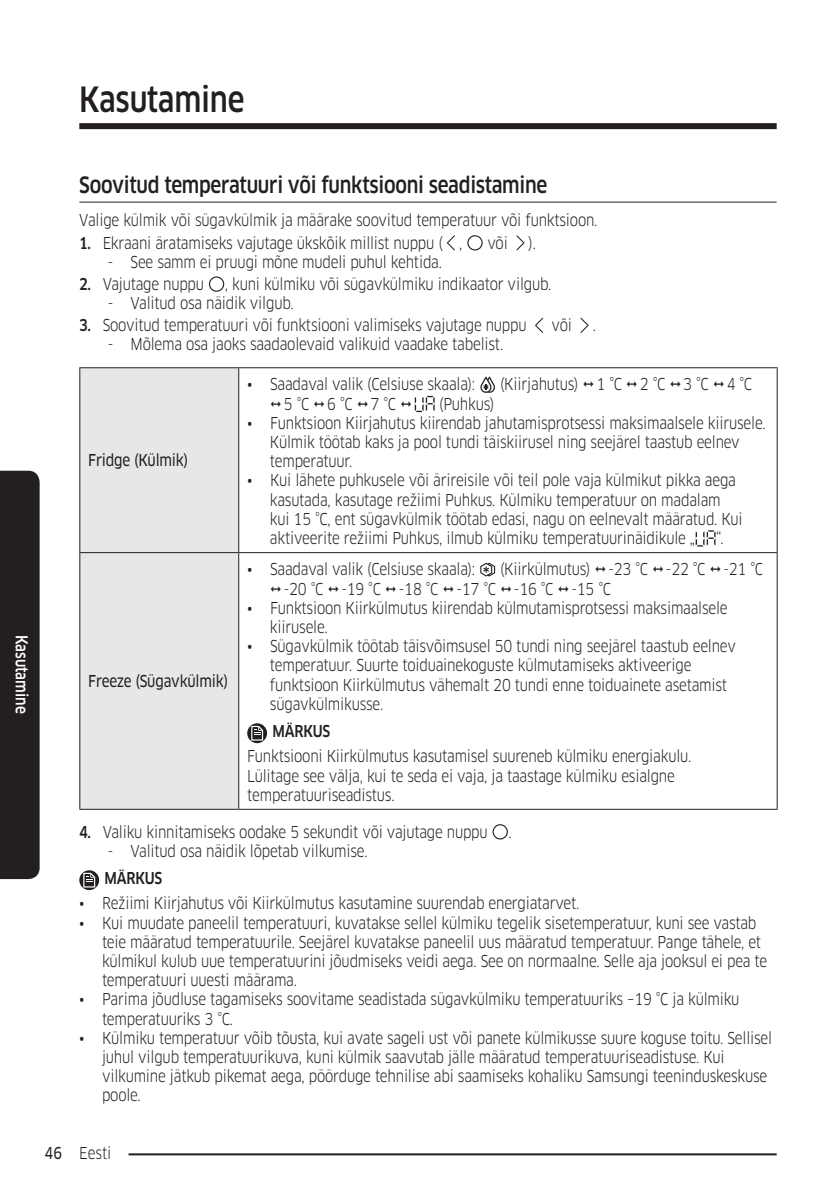
<style>
.page{position:relative;width:839px;height:1191px;background:#fff}
.page>*{position:absolute;margin:0;border:0;box-sizing:border-box;transform-origin:0 0}
.t1{font:500 34px "Samsung Clan Pro";letter-spacing:-.01em;color:#231f20;scale:.85 1}
.t2{font:500 22px "Samsung Clan Pro";letter-spacing:-.015em;color:#231f20;scale:.85 1}
.t3{font:16px/19.2px "Samsung Clan Pro";letter-spacing:-.015em;color:#231f20;scale:.85 1}
.t4{font:16px "Samsung Clan Pro News";letter-spacing:-.015em;color:#231f20;scale:.85 1}
.DL_DT_Icon{font:500 16px "Samsung Clan Pro";letter-spacing:-.015em;color:#231f20;scale:.85 1}
.Sidebar{font:500 16px "Samsung Clan Pro";color:#fff;scale:.85 1}
.s1{font-weight:500}
.s2{font-family:"Samsung Clan Pro News"}
</style>
<div class="page">
<div style="left:79px;top:123px;width:698px;height:6px;background:#231f20"></div>
<hr style="left:79px;top:1153px;width:698px;height:2px;background:#231f20">
<div style="left:62px;top:1142px;width:67px;height:20px;background:#fff"></div>
<div style="left:0;top:471px;width:40px;height:408px;background:#231f20"></div>
<hr style="left:79px;top:202px;width:698px;height:1px;background:#231f20">
<svg style="left:447px;top:235px;width:8px;height:15px"></svg>
<svg style="left:467px;top:235px;width:16px;height:15px"></svg>
<svg style="left:516px;top:235px;width:8px;height:15px"></svg>
<svg style="left:208px;top:276px;width:17px;height:16px"></svg>
<svg style="left:535px;top:318px;width:8px;height:15px"></svg>
<svg style="left:580px;top:318px;width:9px;height:15px"></svg>
<div style="left:80px;top:368px;width:158px;height:440px;background:#e6e7e9"></div>
<hr style="left:79px;top:367px;width:160px;height:1px;background:#231f20">
<hr style="left:79px;top:368px;width:1px;height:184px;background:#231f20">
<hr style="left:239px;top:367px;width:539px;height:1px;background:#231f20">
<hr style="left:238px;top:368px;width:1px;height:184px;background:#231f20">
<hr style="left:777px;top:368px;width:1px;height:184px;background:#231f20">
<hr style="left:79px;top:552px;width:160px;height:1px;background:#231f20">
<hr style="left:79px;top:553px;width:1px;height:255px;background:#231f20">
<hr style="left:239px;top:552px;width:539px;height:1px;background:#231f20">
<hr style="left:238px;top:553px;width:1px;height:255px;background:#231f20">
<hr style="left:777px;top:553px;width:1px;height:255px;background:#231f20">
<hr style="left:79px;top:808px;width:160px;height:1px;background:#231f20">
<hr style="left:239px;top:808px;width:539px;height:1px;background:#231f20">
<svg style="left:480px;top:377px;width:15px;height:16px"></svg>
<svg style="left:696px;top:530px;width:20px;height:16px"></svg>
<svg style="left:480px;top:563px;width:15px;height:13px"></svg>
<svg style="left:247px;top:723px;width:20px;height:20px"></svg>
<svg style="left:251px;top:726px;width:12px;height:14px"></svg>
<svg style="left:492px;top:824px;width:16px;height:15px"></svg>
<svg style="left:79px;top:870px;width:20px;height:20px"></svg>
<svg style="left:83px;top:872px;width:12px;height:15px"></svg>
<svg style="left:414px;top:396px;width:21px;height:16px"></svg>
<h1 class="t1" style="left:79px;top:79px;width:196px">Kasutamine</h1>
<p class="Sidebar" style="left:31px;top:634px;width:94px;rotate:90deg">Kasutamine</p>
<h2 class="t2" style="left:79px;top:172px;width:552px">Soovitud temperatuuri või funktsiooni seadistamine</h2>
<p class="t3" style="left:79px;top:211px;width:611px">Valige külmik või sügavkülmik ja määrake soovitud temperatuur või funktsioon.</p>
<p class="t3" style="left:79px;top:233px;width:452px"><span class="s1">1.</span> Ekraani äratamiseks vajutage ükskõik millist nuppu ( ,</p>
<p class="t3" style="left:487px;top:233px;width:26px">või</p>
<p class="t3" style="left:529px;top:233px;width:10px">).</p>
<p class="t3" style="left:108px;top:252px;width:395px">- See samm ei pruugi mõne mudeli puhul kehtida.</p>
<p class="t3" style="left:79px;top:274px;width:148px"><span class="s1">2.</span> Vajutage nuppu</p>
<p class="t3" style="left:225px;top:274px;width:386px">, kuni külmiku või sügavkülmiku indikaator vilgub.</p>
<p class="t3" style="left:108px;top:293px;width:220px">- Valitud osa näidik vilgub.</p>
<p class="t3" style="left:79px;top:315px;width:528px"><span class="s1">3.</span> Soovitud temperatuuri või funktsiooni valimiseks vajutage nuppu</p>
<p class="t3" style="left:552px;top:315px;width:26px">või</p>
<p class="t3" style="left:593px;top:315px;width:5px">.</p>
<p class="t3" style="left:108px;top:335px;width:467px">- Mõlema osa jaoks saadaolevaid valikuid vaadake tabelist.</p>
<p class="t4" style="left:88px;top:451px;width:119px">Fridge (Külmik)</p>
<p class="t3" style="left:247px;top:375px;width:270px">• Saadaval valik (Celsiuse skaala):</p>
<p class="t3" style="left:500px;top:375px;width:298px">(Kiirjahutus) 1 °C 2 °C 3 °C 4 °C</p>
<p class="t3" style="left:284px;top:394px;width:134px">5 °C 6 °C 7 °C</p>
<p class="t3" style="left:439px;top:394px;width:67px">(Puhkus)</p>
<p class="t3" style="left:270px;top:413px;width:585px;text-indent:-23px">• Funktsioon Kiirjahutus kiirendab jahutamisprotsessi maksimaalsele kiirusele.<br>Külmik töötab kaks ja pool tundi täiskiirusel ning seejärel taastub eelnev temperatuur.</p>
<p class="t3" style="left:270px;top:471px;width:558px;text-indent:-23px">• Kui lähete puhkusele või ärireisile või teil pole vaja külmikut pikka aega kasutada, kasutage režiimi Puhkus. Külmiku temperatuur on madalam kui 15 °C, ent sügavkülmik töötab edasi, nagu on eelnevalt määratud. Kui aktiveerite režiimi Puhkus, ilmub külmiku temperatuurinäidikule „</p>
<p class="t3" style="left:716px;top:528px;width:11px">“.</p>
<p class="t3" style="left:284px;top:560px;width:565px;text-indent:216px">(Kiirkülmutus) -23 °C -22 °C -21 °C -20 °C -19 °C -18 °C -17 °C -16 °C -15 °C</p>
<p class="t3" style="left:270px;top:598px;width:540px;text-indent:-23px">• Funktsioon Kiirkülmutus kiirendab külmutamisprotsessi maksimaalsele kiirusele.</p>
<p class="t3" style="left:270px;top:636px;width:550px;text-indent:-23px">• Sügavkülmik töötab täisvõimsusel 50 tundi ning seejärel taastub eelnev temperatuur. Suurte toiduainekoguste külmutamiseks aktiveerige funktsioon Kiirkülmutus vähemalt 20 tundi enne toiduainete asetamist sügavkülmikusse.</p>
<p class="DL_DT_Icon" style="left:273px;top:722px;width:70px">MÄRKUS</p>
<p class="t3" style="left:247px;top:747px;width:524px">Funktsiooni Kiirkülmutus kasutamisel suureneb külmiku energiakulu.<br>Lülitage see välja, kui te seda ei vaja, ja taastage külmiku esialgne temperatuuriseadistus.</p>
<p class="t3" style="left:79px;top:822px;width:482px"><span class="s1">4.</span> Valiku kinnitamiseks oodake 5 sekundit või vajutage nuppu</p>
<p class="t3" style="left:509px;top:822px;width:5px">.</p>
<p class="t3" style="left:108px;top:841px;width:307px">- Valitud osa näidik lõpetab vilkumise.</p>
<p class="DL_DT_Icon" style="left:105px;top:869px;width:70px">MÄRKUS</p>
<p class="t3" style="left:79px;top:893px;width:590px">• Režiimi Kiirjahutus või Kiirkülmutus kasutamine suurendab energiatarvet.</p>
<p class="t3" style="left:102px;top:913px;width:784px;text-indent:-23px">• Kui muudate paneelil temperatuuri, kuvatakse sellel külmiku tegelik sisetemperatuur, kuni see vastab teie määratud temperatuurile. Seejärel kuvatakse paneelil uus määratud temperatuur. Pange tähele, et külmikul kulub uue temperatuurini jõudmiseks veidi aega. See on normaalne. Selle aja jooksul ei pea te temperatuuri uuesti määrama.</p>
<p class="t3" style="left:102px;top:989px;width:752px;text-indent:-23px">• Parima jõudluse tagamiseks soovitame seadistada sügavkülmiku temperatuuriks –19 °C ja külmiku temperatuuriks 3 °C.</p>
<p class="t3" style="left:102px;top:1028px;width:790px;text-indent:-23px">• Külmiku temperatuur võib tõusta, kui avate sageli ust või panete külmikusse suure koguse toitu. Sellisel juhul vilgub temperatuurikuva, kuni külmik saavutab jälle määratud temperatuuriseadistuse. Kui vilkumine jätkub pikemat aega, pöörduge tehnilise abi saamiseks kohaliku Samsungi teeninduskeskuse poole.</p>
<p class="t3" style="left:247px;top:560px;width:270px">• Saadaval valik (Celsiuse skaala):</p>
<p class="t4" style="left:88px;top:672px;width:166px">Freeze (Sügavkülmik)</p>
<p class="t3" style="left:45px;top:1143px;width:80px"><span class="s2">46</span> Eesti</p>
</div>
